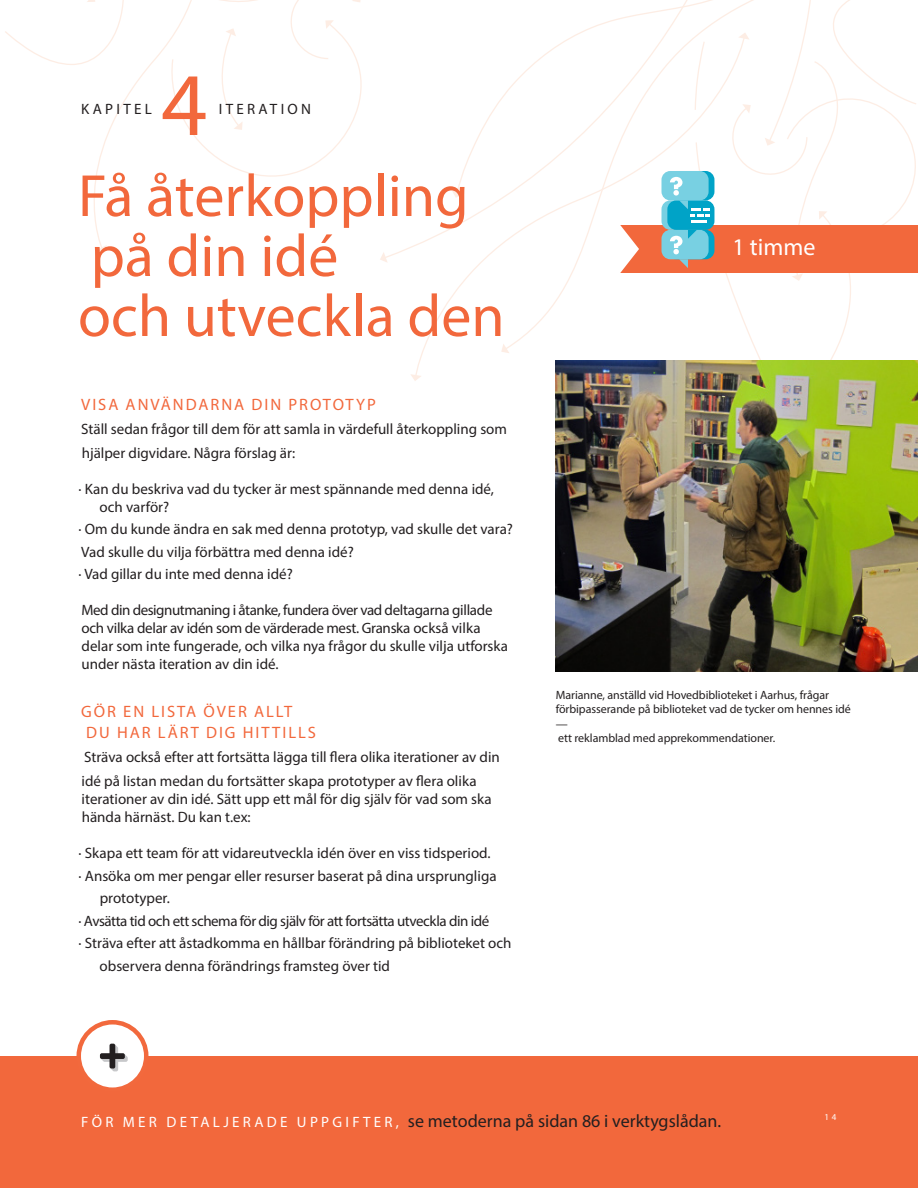
<style>
.page{position:relative;width:918px;height:1188px;background:#fff}
.page>*{position:absolute;margin:0;border:0;box-sizing:border-box;transform-origin:0 0}
.t1{font:90px "Myriad Pro";color:#f2683c}
.Headline__Tier_2{font:60px/60px "Myriad Pro";color:#f2683c}
.t2{font:24px "Myriad Pro";color:#fff}
.t3{font:18px "Myriad Pro";color:#231f20}
.Body__Normal_-_Tier{font:16.5px/21px "Myriad Pro";letter-spacing:.12em;color:#f2683c}
.Body__Normal_-_Tier-2{font:15px/24px "Myriad Pro";color:#231f20}
.Body__Normal_-_Tier-3{font:15px/18px "Myriad Pro";letter-spacing:-.02em;color:#231f20}
.Body__Normal_-_Tier-4{font:15px "Myriad Pro";letter-spacing:-.03em;color:#231f20}
.Body__Normal_-_Tier-5{font:15px "Myriad Pro";letter-spacing:.22em;color:#231f20}
.t4{font:12px/14.4px "Myriad Pro";letter-spacing:-.005em;color:#231f20}
.t5{font:9px "Myriad Pro";color:#fff}
.s1{font-size:15px;color:#fff}
</style>
<div class="page">
<svg style="left:411px;top:374px;width:10px;height:7px"></svg>
<svg style="left:501px;top:344px;width:9px;height:9px"></svg>
<div style="left:0;top:1056px;width:918px;height:132px;background:#f2683c"></div>
<div style="left:79px;top:1022px;width:67px;height:68px;background:#fff;border-radius:50%"></div>
<div style="left:76px;top:1020px;width:72px;height:72px;border:4px solid #f2693d;border-radius:50%"></div>
<svg style="left:100px;top:1044px;width:28px;height:27px"></svg>
<img style="left:556px;top:360px;width:362px;height:312px">
<svg style="left:5px;top:0;width:913px;height:281px"></svg>
<p class="Body__Normal_-_Tier-5" style="left:81px;top:100px;width:72px">KAPITEL</p>
<p class="t1" style="left:161px;top:49px;width:48px">4</p>
<p class="Body__Normal_-_Tier-5" style="left:219px;top:100px;width:94px">ITERATION</p>
<p class="Headline__Tier_2" style="left:78px;top:165px;width:428px">Få återkoppling på din idé<br>och utveckla den</p>
<p class="Body__Normal_-_Tier" style="left:81px;top:394px;width:296px">VISA ANVÄNDARNA DIN PROTOTYP</p>
<p class="Body__Normal_-_Tier-2" style="left:81px;top:417px;width:427px">Ställ sedan frågor till dem för att samla in värdefull återkoppling som hjälper digvidare. Några förslag är:</p>
<p class="Body__Normal_-_Tier-2" style="left:100px;top:480px;width:396px;line-height:18px;text-indent:-21px">· Kan du beskriva vad du tycker är mest spännande med denna idé, och varför?</p>
<p class="Body__Normal_-_Tier-2" style="left:79px;top:517px;width:436px">· Om du kunde ändra en sak med denna prototyp, vad skulle det vara?</p>
<p class="Body__Normal_-_Tier-2" style="left:81px;top:540px;width:274px">Vad skulle du vilja förbättra med denna idé?</p>
<p class="Body__Normal_-_Tier-2" style="left:79px;top:562px;width:216px">· Vad gillar du inte med denna idé?</p>
<p class="Body__Normal_-_Tier-3" style="left:82px;top:601px;width:428px">Med din designutmaning i åtanke, fundera över vad deltagarna gillade och vilka delar av idén som de värderade mest. Granska också vilka delar som inte fungerade, och vilka nya frågor du skulle vilja utforska under nästa iteration av din idé.</p>
<p class="Body__Normal_-_Tier" style="left:86px;top:701px;width:231px;text-indent:-5px">GÖR EN LISTA ÖVER ALLT<br>DU HAR LÄRT DIG HITTILLS</p>
<p class="Body__Normal_-_Tier-2" style="left:82px;top:745px;width:420px">Sträva också efter att fortsätta lägga till flera olika iterationer av din idé på listan medan du fortsätter skapa prototyper av flera olika</p>
<p class="Body__Normal_-_Tier-2" style="left:82px;top:790px;width:412px;line-height:18px">iterationer av din idé. Sätt upp ett mål för dig själv för vad som ska hända härnäst. Du kan t.ex:</p>
<p class="Body__Normal_-_Tier-2" style="left:79px;top:841px;width:414px">· Skapa ett team för att vidareutveckla idén över en viss tidsperiod.</p>
<p class="Body__Normal_-_Tier-2" style="left:100px;top:864px;width:398px;line-height:22.5px;text-indent:-21px">· Ansöka om mer pengar eller resurser baserat på dina ursprungliga prototyper.</p>
<p class="Body__Normal_-_Tier-4" style="left:79px;top:912px;width:412px">· Avsätta tid och ett schema för dig själv för att fortsätta utveckla din idé</p>
<p class="Body__Normal_-_Tier-2" style="left:100px;top:932px;width:413px;line-height:22.5px;text-indent:-21px">· Sträva efter att åstadkomma en hållbar förändring på biblioteket och observera denna förändrings framsteg över tid</p>
<p class="t2" style="left:732px;top:232px;width:85px">1 timme</p>
<p class="t4" style="left:556px;top:688px;width:297px">Marianne, anställd vid Hovedbiblioteket i Aarhus, frågar förbipasserande på biblioteket vad de tycker om hennes idé —<br>ett reklamblad med apprekommendationer.</p>
<p class="t3" style="left:81px;top:1109px;width:642px"><span class="s1">F Ö R M E R D E TA L J E R A D E U P P G I F T E R ,</span> se metoderna på sidan 86 i verktygslådan.</p>
<p class="t5" style="left:824px;top:1111px;width:13px">1 4</p>
</div>
